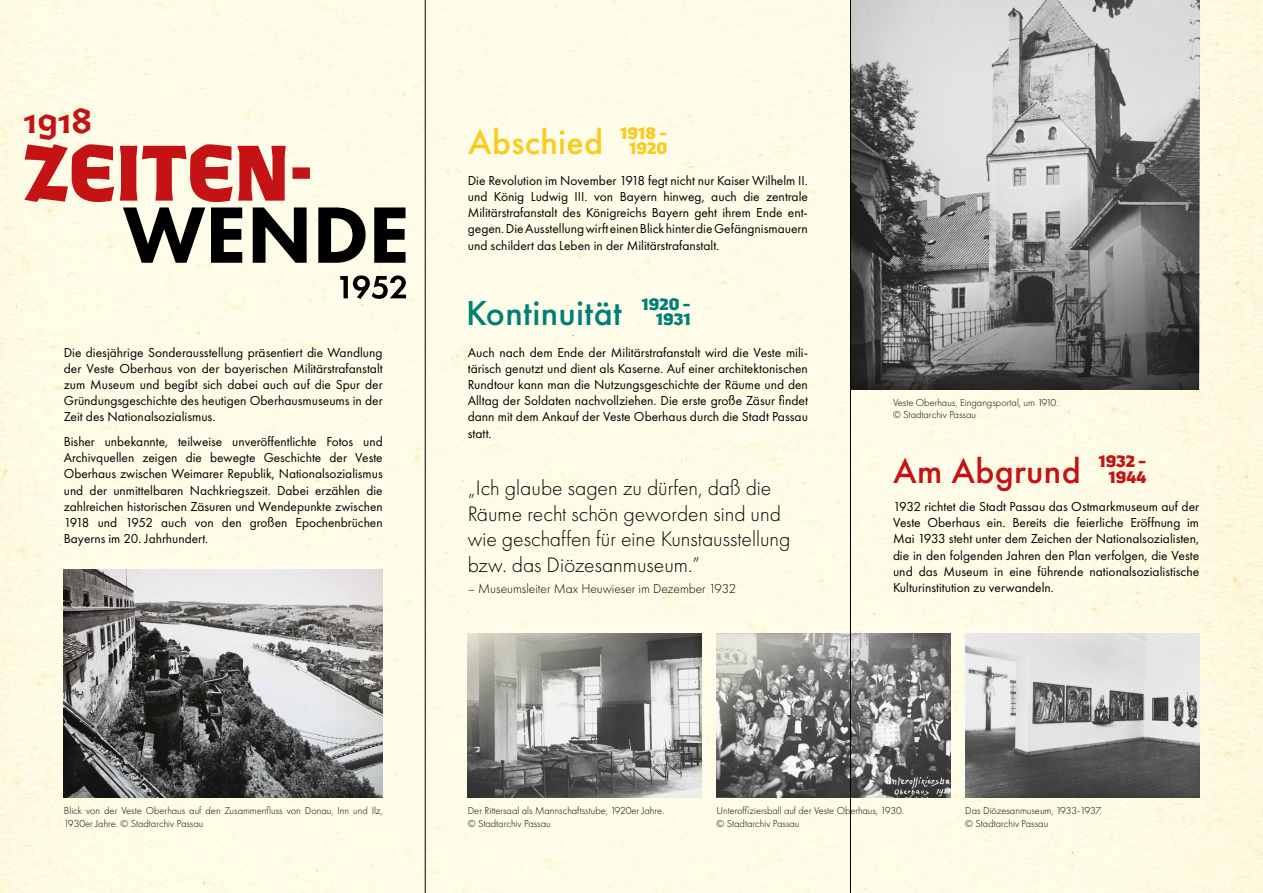
<style>
.page{position:relative;width:1263px;height:893px;background:#fff}
.page>*{position:absolute;margin:0;border:0;box-sizing:border-box;transform-origin:0 0}
.t1{font:500 36.15px "Ferryman";color:#c51315}
.t2{font:500 36px "Futura PT";letter-spacing:.01em;color:#007f79}
.t3{font:500 36px "Futura PT";letter-spacing:.01em;color:#c51315}
.t4{font:500 36px "Futura PT";letter-spacing:.01em;color:#fbca1f}
.t5{font:300 21.75px/25.7px "Futura PT";color:#000}
.t6{font:700 17.25px/15.8px "Ferryman";color:#c51315;text-align:center}
.t7{font:700 17.25px/15.8px "Ferryman";color:#fbca1f;text-align:center}
.t8{font:700 17.25px "Ferryman";color:#007f79}
.t9{font:13.5px/16.2px "Futura PT";color:#000;text-align:justify}
.t10{font:300 13.5px "Futura PT";color:#000}
.t11{font:300 10.5px/12.6px "Futura PT";color:#000}
</style>
<div class="page">
<img style="left:0;top:0;width:1263px;height:893px">
<img style="left:716px;top:634px;width:234px;height:163px">
<img style="left:468px;top:633px;width:234px;height:164px">
<img style="left:965px;top:634px;width:234px;height:163px">
<img style="left:851px;top:0;width:348px;height:389px">
<img style="left:64px;top:569px;width:319px;height:228px">
<svg style="left:340px;top:275px;width:66px;height:24px;background:#939186"></svg>
<svg style="left:24px;top:144px;width:381px;height:119px;background:#c49f92"></svg>
<hr style="left:425px;top:0;width:1px;height:893px;background:#000">
<hr style="left:850px;top:0;width:1px;height:893px;background:#000">
<h1 class="t1" style="left:23px;top:99px;width:70px">1918</h1>
<p class="t9" style="left:64px;top:344px;width:320px">Die diesjährige Sonderausstellung präsentiert die Wandlung der Veste Oberhaus von der bayerischen Militärstrafanstalt zum Museum und begibt sich dabei auch auf die Spur der Gründungsgeschichte des heutigen Oberhausmuseums in der Zeit des Nationalsozialismus.</p>
<p class="t9" style="left:64px;top:433px;width:320px">Bisher unbekannte, teilweise unveröffentlichte Fotos und Archivquellen zeigen die bewegte Geschichte der Veste Oberhaus zwischen Weimarer Republik, Nationalsozialismus und der unmittelbaren Nachkriegszeit. Dabei erzählen die zahlreichen historischen Zäsuren und Wendepunkte zwischen 1918 und 1952 auch von den großen Epochenbrüchen Bayerns im 20. Jahrhundert.</p>
<h2 class="t4" style="left:468px;top:120px;width:137px">Abschied</h2>
<p class="t7" style="left:620px;top:125px;width:48px">1918 -<br>1920</p>
<p class="t9" style="left:468px;top:172px;width:342px">Die Revolution im November 1918 fegt nicht nur Kaiser Wilhelm II. und König Ludwig III. von Bayern hinweg, auch die zentrale Militärstrafanstalt des Königreichs Bayern geht ihrem Ende ent&shy;gegen. Die Ausstellung wirft einen Blick hinter die Gefängnismauern und schildert das Leben in der Militärstrafanstalt.</p>
<h2 class="t2" style="left:466px;top:292px;width:226px">Kontinuität <sup>1920</sup> <sup>-</sup></h2>
<p class="t8" style="left:656px;top:309px;width:36px">1931</p>
<p class="t9" style="left:468px;top:344px;width:342px">Auch nach dem Ende der Militärstrafanstalt wird die Veste mili&shy;tärisch genutzt und dient als Kaserne. Auf einer architektonischen Rundtour kann man die Nutzungsgeschichte der Räume und den Alltag der Soldaten nachvollziehen. Die erste große Zäsur findet dann mit dem Ankauf der Veste Oberhaus durch die Stadt Passau statt.</p>
<h3 class="t5" style="left:468px;top:475px;width:324px">„Ich glaube sagen zu dürfen, daß die Räume recht schön geworden sind und wie geschaffen für eine Kunstausstellung bzw. das Diözesanmuseum.”</h3>
<p class="t10" style="left:468px;top:580px;width:270px">– Museumsleiter Max Heuwieser im Dezember 1932</p>
<p class="t11" style="left:893px;top:396px;width:167px">Veste Oberhaus, Eingangsportal, um 1910. © Stadtarchiv Passau</p>
<h2 class="t3" style="left:893px;top:449px;width:189px">Am Abgrund</h2>
<p class="t6" style="left:1098px;top:453px;width:50px">1932 -<br>1944</p>
<p class="t9" style="left:893px;top:498px;width:308px">1932 richtet die Stadt Passau das Ostmarkmuseum auf der Veste Oberhaus ein. Bereits die feierliche Eröffnung im Mai 1933 steht unter dem Zeichen der Nationalsozialisten, die in den folgenden Jahren den Plan verfolgen, die Veste und das Museum in eine führende nationalsozialistische Kulturinstitution zu verwandeln.</p>
<p class="t11" style="left:64px;top:804px;width:320px">Blick von der Veste Oberhaus auf den Zusammenfluss von Donau, Inn und Ilz,<br>1930er Jahre. © Stadtarchiv Passau</p>
<p class="t11" style="left:468px;top:804px;width:198px">Der Rittersaal als Mannschaftsstube, 1920er Jahre. © Stadtarchiv Passau</p>
<p class="t11" style="left:716px;top:804px;width:189px">Unteroffiziersball auf der Veste Oberhaus, 1930. © Stadtarchiv Passau</p>
<p class="t11" style="left:965px;top:804px;width:138px">Das Diözesanmuseum, 1933-1937. © Stadtarchiv Passau</p>
</div>
